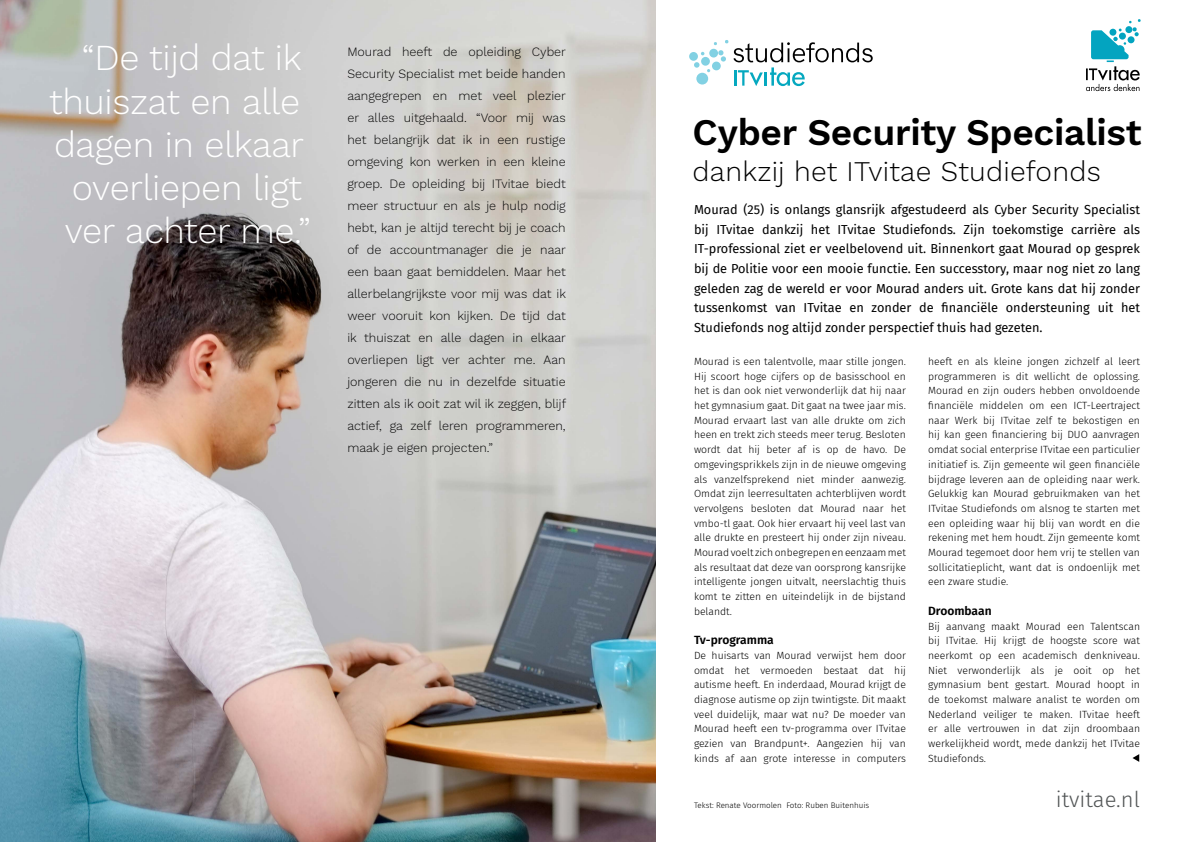
<style>
.page{position:relative;width:1191px;height:842px;background:#fff}
.page>*{position:absolute;margin:0;border:0;box-sizing:border-box;transform-origin:0 0}
.t1{font:600 37px "Work Sans";letter-spacing:-.01em;color:#000}
.t2{font:300 35.9px/43.1px "Work Sans";letter-spacing:-.01em;color:#fff;text-align:right}
.t3{font:300 28px "Work Sans";letter-spacing:.01em;color:#000}
.t4{font:300 22px "Fira Sans";color:#525556}
.t5{font:12.7px/19.6px "Fira Sans";color:#000;text-align:justify}
.t6{font:300 12.5px/22px "Work Sans";color:#000;text-align:justify}
.t7{font:600 12px "Fira Sans";color:#000}
.t8{font:300 10.4px/14.7px "Fira Sans";color:#000;text-align:justify}
.t9{font:300 8px "Fira Sans";color:#000}
</style>
<div class="page">
<img style="left:0;top:0;width:655px;height:842px">
<svg style="left:1086px;top:19px;width:54px;height:72px"></svg>
<div style="left:689px;top:52px;width:9px;height:9px;background:#82d1e3;border-radius:50%"></div>
<svg style="left:694px;top:40px;width:178px;height:46px"></svg>
<svg style="left:1132px;top:754px;width:7px;height:8px"></svg>
<h2 class="t2" style="left:49px;top:38px;width:263px">“De tijd dat ik thuiszat en alle dagen in elkaar overliepen ligt ver achter me.”</h2>
<p class="t6" style="left:347px;top:42px;width:220px">Mourad heeft de opleiding Cyber Security Specialist met beide handen aangegrepen en met veel plezier er alles uitgehaald. “Voor mij was het belangrijk dat ik in een rustige omgeving kon werken in een kleine groep. De opleiding bij ITvitae biedt meer structuur en als je hulp nodig hebt, kan je altijd terecht bij je coach of de accountmanager die je naar een baan gaat bemiddelen. Maar het allerbelangrijkste voor mij was dat ik weer vooruit kon kijken. De tijd dat ik thuiszat en alle dagen in elkaar overliepen ligt ver achter me. Aan jongeren die nu in dezelfde situatie zitten als ik ooit zat wil ik zeggen, blijf actief, ga zelf leren programmeren, maak je eigen projecten.”</p>
<h1 class="t1" style="left:692px;top:110px;width:450px">Cyber Security Specialist</h1>
<h3 class="t3" style="left:692px;top:155px;width:410px">dankzij het ITvitae Studiefonds</h3>
<p class="t5" style="left:694px;top:200px;width:447px">Mourad (25) is onlangs glansrijk afgestudeerd als Cyber Security Specialist bij ITvitae dankzij het ITvitae Studiefonds. Zijn toekomstige carrière als IT-professional ziet er veelbelovend uit. Binnenkort gaat Mourad op gesprek bij de Politie voor een mooie functie. Een successtory, maar nog niet zo lang geleden zag de wereld er voor Mourad anders uit. Grote kans dat hij zonder tussenkomst van ITvitae en zonder de financiële ondersteuning uit het Studiefonds nog altijd zonder perspectief thuis had gezeten.</p>
<p class="t8" style="left:694px;top:354px;width:213px">Mourad is een talentvolle, maar stille jongen.<br>Hij scoort hoge cijfers op de basisschool en het is dan ook niet verwonderlijk dat hij naar het gymnasium gaat. Dit gaat na twee jaar mis.<br>Mourad ervaart last van alle drukte om zich heen en trekt zich steeds meer terug. Besloten wordt dat hij beter af is op de havo. De omgevingsprikkels zijn in de nieuwe omgeving als vanzelfsprekend niet minder aanwezig.<br>Omdat zijn leerresultaten achterblijven wordt vervolgens besloten dat Mourad naar het vmbo-tl gaat. Ook hier ervaart hij veel last van alle drukte en presteert hij onder zijn niveau.<br>Mourad voelt zich onbegrepen en eenzaam met als resultaat dat deze van oorsprong kansrijke intelligente jongen uitvalt, neerslachtig thuis komt te zitten en uiteindelijk in de bijstand belandt.</p>
<p class="t7" style="left:694px;top:630px;width:81px">Tv-programma</p>
<p class="t8" style="left:694px;top:648px;width:213px">De huisarts van Mourad verwijst hem door omdat het vermoeden bestaat dat hij autisme heeft. En inderdaad, Mourad krijgt de diagnose autisme op zijn twintigste. Dit maakt veel duidelijk, maar wat nu? De moeder van Mourad heeft een tv-programma over ITvitae gezien van Brandpunt+. Aangezien hij van kinds af aan grote interesse in computers</p>
<p class="t8" style="left:928px;top:354px;width:213px">heeft en als kleine jongen zichzelf al leert programmeren is dit wellicht de oplossing.<br>Mourad en zijn ouders hebben onvoldoende financiële middelen om een ICT-Leertraject naar Werk bij ITvitae zelf te bekostigen en hij kan geen financiering bij DUO aanvragen omdat social enterprise ITvitae een particulier initiatief is. Zijn gemeente wil geen financiële bijdrage leveren aan de opleiding naar werk.<br>Gelukkig kan Mourad gebruikmaken van het ITvitae Studiefonds om alsnog te starten met een opleiding waar hij blij van wordt en die rekening met hem houdt. Zijn gemeente komt Mourad tegemoet door hem vrij te stellen van sollicitatieplicht, want dat is ondoenlijk met een zware studie.</p>
<p class="t7" style="left:928px;top:601px;width:65px">Droombaan</p>
<p class="t8" style="left:928px;top:618px;width:213px">Bij aanvang maakt Mourad een Talentscan bij ITvitae. Hij krijgt de hoogste score wat neerkomt op een academisch denkniveau.<br>Niet verwonderlijk als je ooit op het gymnasium bent gestart. Mourad hoopt in de toekomst malware analist te worden om Nederland veiliger te maken. ITvitae heeft er alle vertrouwen in dat zijn droombaan werkelijkheid wordt, mede dankzij het ITvitae Studiefonds.</p>
<p class="t9" style="left:694px;top:799px;width:177px">Tekst: Renate Voormolen Foto: Ruben Buitenhuis</p>
<h3 class="t4" style="left:1056px;top:784px;width:85px">itvitae.nl</h3>
</div>
